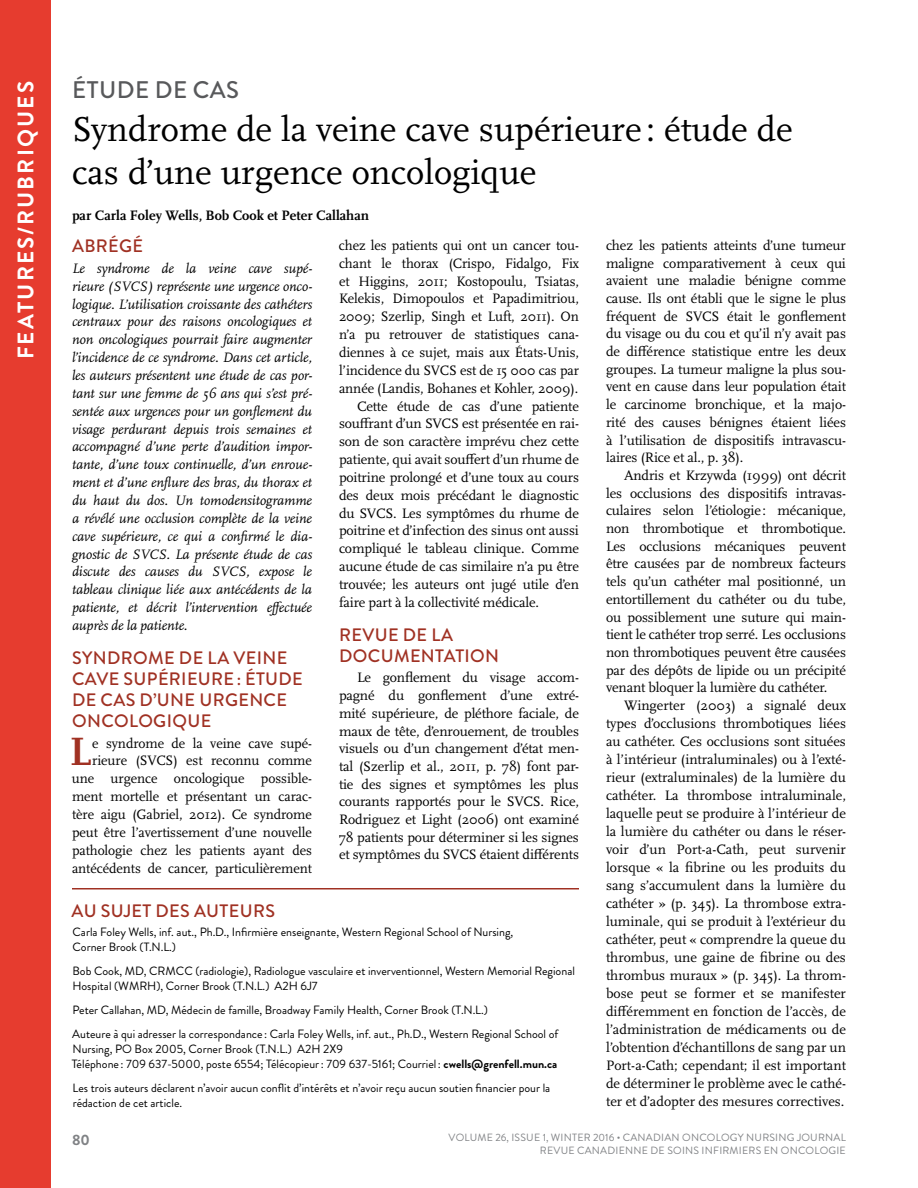
<style>
.page{position:relative;width:918px;height:1188px;background:#fff}
.page>*{position:absolute;margin:0;border:0;box-sizing:border-box;transform-origin:0 0}
.t1{font:700 41.25px "Scala Pro";color:#a03123}
.t2{font:36px/43.2px "Scala Pro";color:#000}
.t3{font:500 24px "Brandon Grotesque";letter-spacing:.02em;color:#58595b}
.t4{font:700 22.5px "Brandon Grotesque";letter-spacing:.095em;color:#fff}
.t5{font:500 18px/20.9px "Brandon Grotesque";letter-spacing:.02em;color:#a03123}
.t6{font:700 15px "Brandon Grotesque";color:#808285}
.t7{font:14.25px/17.7px "Scala Pro";letter-spacing:-.005em;color:#000;text-align:justify}
.t8{font:italic 14.25px/17.9px "Scala Pro";letter-spacing:-.01em;color:#000;text-align:justify}
.t9{font:700 14.25px "Scala Pro";color:#000}
.t10{font:12px/15px "Brandon Grotesque";color:#000}
.t11{font:10.5px/12.6px "Brandon Grotesque";letter-spacing:.02em;color:#808285;text-align:right}
.s1{font-weight:700}
</style>
<div class="page">
<div style="left:0;top:0;width:51px;height:1188px;background:#e63c2f"></div>
<hr style="left:72px;top:888px;width:507px;height:2px;background:#a03123">
<h3 class="t4" style="left:10px;top:359px;width:277px;rotate:-90deg">FEATURES/Ru briques</h3>
<h3 class="t3" style="left:72px;top:73px;width:166px">ÉTU DE DE CAS</h3>
<h2 class="t2" style="left:72px;top:108px;width:722px">Syndrome de la veine cave supérieure : étude de cas d’une urgence oncologique</h2>
<p class="t9" style="left:72px;top:207px;width:299px">par Carla Foley Wells, Bob Cook et Peter Callahan</p>
<p class="t5" style="left:72px;top:236px;width:73px">ABRÉGÉ</p>
<p class="t8" style="left:72px;top:259px;width:242px">Le syndrome de la veine cave supé&shy;rieure (SVCS) représente une urgence onco&shy;logique. L’utilisation croissante des cathéters centraux pour des raisons oncologiques et non oncologiques pourrait faire augmenter l’incidence de ce syndrome. Dans cet article, les auteurs présentent une étude de cas por&shy;tant sur une femme de 56 ans qui s’est pré&shy;sentée aux urgences pour un gonflement du visage perdurant depuis trois semaines et accompagné d’une perte d’audition impor&shy;tante, d’une toux continuelle, d’un enroue&shy;ment et d’une enflure des bras, du thorax et du haut du dos. Un tomodensitogramme a révélé une occlusion complète de la veine cave supérieure, ce qui a confirmé le dia&shy;gnostic de SVCS. La présente étude de cas discute des causes du SVCS, expose le tableau clinique liée aux antécédents de la patiente, et décrit l’intervention effectuée auprès de la patiente.</p>
<p class="t5" style="left:72px;top:648px;width:214px">SYNDROME DE LA VEI NE<br>CAVE SU PÉRIEURE</p>
<p class="t7" style="left:606px;top:237px;width:242px">chez les patients atteints d’une tumeur maligne comparativement à ceux qui avaient une maladie bénigne comme cause. Ils ont établi que le signe le plus fréquent de SVCS était le gonflement du visage ou du cou et qu’il n’y avait pas de différence statistique entre les deux groupes. La tumeur maligne la plus sou&shy;vent en cause dans leur population était le carcinome bronchique, et la majo&shy;rité des causes bénignes étaient liées à l’utilisation de dispositifs intravascu&shy;laires (Rice et al., p. 38).</p>
<p class="t7" style="left:606px;top:467px;width:242px;text-indent:18px">Andris et Krzywda (1999) ont décrit les occlusions des dispositifs intravas&shy;culaires selon l’étiologie: mécanique, non thrombotique et thrombotique.<br>Les occlusions mécaniques peuvent être causées par de nombreux facteurs tels qu’un cathéter mal positionné, un entortillement du cathéter ou du tube, ou possiblement une suture qui main&shy;tient le cathéter trop serré. Les occlusions non thrombotiques peuvent être causées par des dépôts de lipide ou un précipité venant bloquer la lumière du cathéter.</p>
<p class="t7" style="left:606px;top:697px;width:242px;text-indent:18px">Wingerter (2003) a signalé deux types d’occlusions thrombotiques liées au cathéter. Ces occlusions sont situées à l’intérieur (intraluminales) ou à l’exté&shy;rieur (extraluminales) de la lumière du cathéter. La thrombose intraluminale, laquelle peut se produire à l’intérieur de la lumière du cathéter ou dans le réser&shy;voir d’un Port-a-Cath, peut survenir lorsque « la fibrine ou les produits du sang s’accumulent dans la lumière du cathéter » (p. 345). La thrombose extra&shy;luminale, qui se produit à l’extérieur du cathéter, peut « comprendre la queue du thrombus, une gaine de fibrine ou des thrombus muraux » (p. 345). La throm&shy;bose peut se former et se manifester différemment en fonction de l’accès, de l’administration de médicaments ou de l’obtention d’échantillons de sang par un Port-a-Cath; cependant; il est important de déterminer le problème avec le cathé&shy;ter et d’adopter des mesures correctives.</p>
<p class="t7" style="left:339px;top:237px;width:242px">chez les patients qui ont un cancer tou-</p>
<p class="t7" style="left:339px;top:254px;width:241px">chant le thorax (Crispo, Fidalgo, Fix</p>
<p class="t7" style="left:339px;top:272px;width:242px">et Higgins, 2011; Kostopoulu, Tsiatas,</p>
<p class="t7" style="left:339px;top:290px;width:242px">Kelekis, Dimopoulos et Papadimitriou,</p>
<p class="t7" style="left:339px;top:308px;width:242px">2009; Szerlip, Singh et Luft, 2011). On</p>
<p class="t7" style="left:339px;top:326px;width:242px">n’a pu retrouver de statistiques cana-</p>
<p class="t7" style="left:339px;top:344px;width:242px">diennes à ce sujet, mais aux États-Unis,</p>
<p class="t7" style="left:339px;top:361px;width:242px">l’incidence du SVCS est de 15 000 cas par</p>
<p class="t7" style="left:339px;top:379px;width:241px">année (Landis, Bohanes et Kohler, 2009).</p>
<p class="t7" style="left:357px;top:397px;width:223px">Cette étude de cas d’une patiente</p>
<p class="t7" style="left:339px;top:415px;width:242px">souffrant d’un SVCS est présentée en rai-</p>
<p class="t7" style="left:339px;top:433px;width:242px">son de son caractère imprévu chez cette</p>
<p class="t7" style="left:339px;top:451px;width:241px">patiente, qui avait souffert d’un rhume de</p>
<p class="t7" style="left:339px;top:469px;width:241px">poitrine prolongé et d’une toux au cours</p>
<p class="t7" style="left:339px;top:486px;width:242px">des deux mois précédant le diagnostic</p>
<p class="t7" style="left:339px;top:504px;width:241px">du SVCS. Les symptômes du rhume de</p>
<p class="t7" style="left:339px;top:522px;width:242px">poitrine et d’infection des sinus ont aussi</p>
<p class="t7" style="left:339px;top:540px;width:242px">compliqué le tableau clinique. Comme</p>
<p class="t7" style="left:339px;top:558px;width:242px">aucune étude de cas similaire n’a pu être</p>
<p class="t7" style="left:339px;top:576px;width:242px">trouvée; les auteurs ont jugé utile d’en</p>
<p class="t7" style="left:339px;top:594px;width:202px">faire part à la collectivité médicale.</p>
<p class="t5" style="left:339px;top:625px;width:162px">REVUE DE LA<br>DOCUMENTATION</p>
<p class="t7" style="left:339px;top:669px;width:242px;text-indent:18px">Le gonflement du visage accom&shy;pagné du gonflement d’une extré&shy;mité supérieure, de pléthore faciale, de maux de tête, d’enrouement, de troubles visuels ou d’un changement d’état men&shy;tal (Szerlip et al., 2011, p. 78) font par&shy;tie des signes et symptômes les plus courants rapportés pour le SVCS. Rice, Rodriguez et Light (2006) ont examiné 78 patients pour déterminer si les signes et symptômes du SVCS étaient différents</p>
<p class="t5" style="left:72px;top:669px;width:230px;text-indent:165px">: ÉTU DE<br>DE CAS D’U NE URGENCE<br>ONCOLOGIQUE</p>
<h1 class="t1" style="left:70px;top:728px;width:23px">L</h1>
<p class="t7" style="left:72px;top:734px;width:242px;text-align:right">e syndrome de la veine cave supé&shy;rieure (SVCS) est reconnu comme une urgence oncologique possible&shy;ment mortelle et présentant un carac&shy;tère aigu (Gabriel, 2012). Ce syndrome peut être l’avertissement d’une nouvelle pathologie chez les patients ayant des antécédents de cancer, particulièrement</p>
<p class="t5" style="left:72px;top:900px;width:147px">AU SUJET DES AUTEURS</p>
<p class="t10" style="left:73px;top:925px;width:442px">Carla Foley Wells, inf. aut., Ph.D., Infirmière enseignante, Western Regional School of Nursing,<br>Corner Brook (T.N.L.)</p>
<p class="t10" style="left:73px;top:964px;width:504px">Bob Cook, MD, CRMCC (radiologie), Radiologue vasculaire et inverventionnel, Western Memorial Regional<br>Hospital (WMRH), Corner Brook (T.N.L.) A2H 6J7</p>
<p class="t10" style="left:72px;top:998px;width:488px;line-height:24px">Peter Callahan, MD, Médecin de famille, Broadway Family Health, Corner Brook (T.N.L.)<br>Auteure à qui adresser la correspondance : Carla Foley Wells, inf. aut., Ph.D., Western Regional School of</p>
<p class="t10" style="left:72px;top:1042px;width:487px">Nursing, PO Box 2005, Corner Brook (T.N.L.) A2H 2X9<br>Téléphone : 709 637-5000, poste 6554; Télécopieur: 709 637-5161; Courriel: <span class="s1">cwells@grenfell.mun.ca</span></p>
<p class="t10" style="left:73px;top:1081px;width:479px">Les trois auteurs déclarent n’avoir aucun conflit d’intérêts et n’avoir reçu aucun soutien financier pour la rédaction de cet article.</p>
<p class="t6" style="left:72px;top:1129px;width:19px">80</p>
<p class="t11" style="left:449px;top:1132px;width:399px">Volume 26, Issue 1, Wi nter 2016 • Canadian Oncology N ursi ng Journal<br>Revue canadi enne de soi ns i nfi rmi ers en oncologi e</p>
</div>
